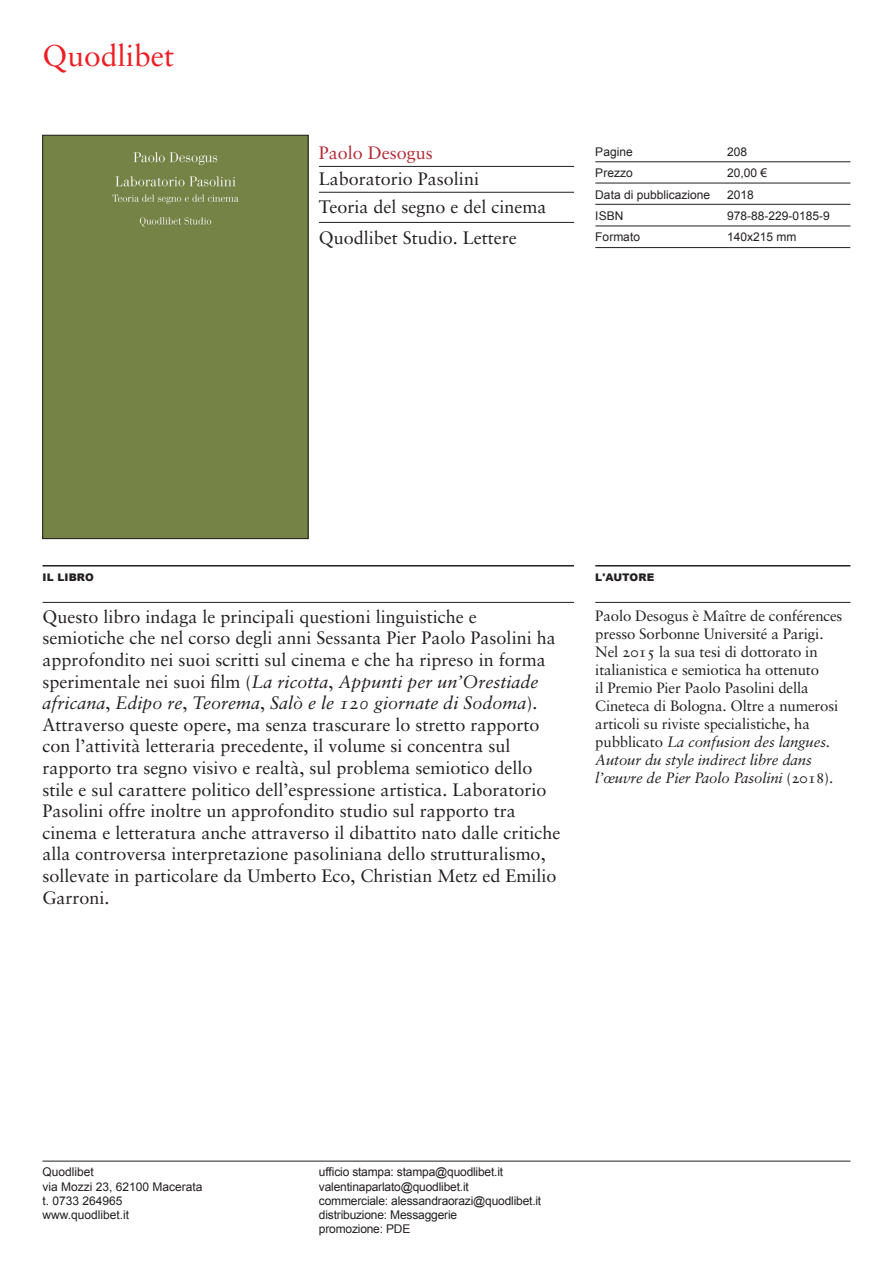
<style>
.page{position:relative;width:893px;height:1263px;background:#fff}
.page>*{position:absolute;margin:0;border:0;box-sizing:border-box;transform-origin:0 0}
.t1{font:30px "Sabon Roman Os F";color:#ee1d23}
.t2{font:18px/21.6px "Sabon Roman Os F";color:#231f20}
.t3{font:18px "Sabon Roman Os F";color:#b32a33}
.t4{font:15px/18px "Sabon Roman Os F";letter-spacing:-.01em;color:#231f20}
.t5{font:12px "Arial";letter-spacing:-.015em;color:#231f20}
.t6{font:900 10.5px "Arial";letter-spacing:.01em;color:#231f20}
.s1{font-family:"Sabon Italic Os F"}
</style>
<div class="page">
<hr style="left:43px;top:1161px;width:807px;height:1px;background:#231f20">
<hr style="left:43px;top:565px;width:531px;height:1px;background:#231f20">
<hr style="left:595px;top:565px;width:255px;height:1px;background:#231f20">
<hr style="left:43px;top:602px;width:531px;height:1px;background:#231f20">
<hr style="left:595px;top:602px;width:255px;height:1px;background:#231f20">
<hr style="left:595px;top:162px;width:255px;height:1px;background:#231f20">
<hr style="left:595px;top:183px;width:255px;height:1px;background:#231f20">
<hr style="left:595px;top:204px;width:255px;height:1px;background:#231f20">
<hr style="left:595px;top:226px;width:255px;height:1px;background:#231f20">
<hr style="left:595px;top:247px;width:255px;height:1px;background:#231f20">
<hr style="left:319px;top:166px;width:255px;height:1px;background:#231f20">
<div style="left:44px;top:137px;width:262px;height:400px;background:#758346"></div>
<div style="left:42px;top:135px;width:266px;height:404px;border:1px solid #231f20"></div>
<hr style="left:319px;top:192px;width:255px;height:1px;background:#231f20">
<hr style="left:319px;top:222px;width:255px;height:1px;background:#231f20">
<p class="t1" style="left:43px;top:38px;width:133px">Quodlibet</p>
<p class="t3" style="left:319px;top:142px;width:116px">Paolo Desogus</p>
<p class="t2" style="left:319px;top:168px;width:162px">Laboratorio Pasolini</p>
<p class="t2" style="left:319px;top:196px;width:229px">Teoria del segno e del cinema</p>
<p class="t2" style="left:319px;top:226px;width:200px">Quodlibet Studio. Lettere</p>
<p class="t5" style="left:595px;top:144px;width:39px">Pagine</p>
<p class="t5" style="left:595px;top:165px;width:39px">Prezzo</p>
<p class="t5" style="left:595px;top:186px;width:116px">Data di pubblicazione</p>
<p class="t5" style="left:595px;top:208px;width:30px">ISBN</p>
<p class="t5" style="left:595px;top:229px;width:46px">Formato</p>
<p class="t5" style="left:727px;top:144px;width:22px">208</p>
<p class="t5" style="left:727px;top:165px;width:42px">20,00 €</p>
<p class="t5" style="left:727px;top:186px;width:28px">2018</p>
<p class="t5" style="left:727px;top:208px;width:104px">978-88-229-0185-9</p>
<p class="t5" style="left:727px;top:229px;width:71px">140x215 mm</p>
<p class="t6" style="left:43px;top:572px;width:53px">IL LIBRO</p>
<p class="t6" style="left:595px;top:572px;width:60px">L'AUTORE</p>
<p class="t2" style="left:43px;top:606px;width:520px">Questo libro indaga le principali questioni linguistiche e semiotiche che nel corso degli anni Sessanta Pier Paolo Pasolini ha approfondito nei suoi scritti sul cinema e che ha ripreso in forma sperimentale nei suoi film (<span class="s1">La ricotta</span>, <span class="s1">Appunti per un’Orestiade africana</span>, <span class="s1">Edipo re</span>, <span class="s1">Teorema</span>, <span class="s1">Salò e le 120 giornate di Sodoma</span>).<br>Attraverso queste opere, ma senza trascurare lo stretto rapporto con l’attività letteraria precedente, il volume si concentra sul rapporto tra segno visivo e realtà, sul problema semiotico dello stile e sul carattere politico dell’espressione artistica. Laboratorio Pasolini offre inoltre un approfondito studio sul rapporto tra cinema e letteratura anche attraverso il dibattito nato dalle critiche alla controversa interpretazione pasoliniana dello strutturalismo, sollevate in particolare da Umberto Eco, Christian Metz ed Emilio Garroni.</p>
<p class="t4" style="left:595px;top:606px;width:249px">Paolo Desogus è Maître de conférences presso Sorbonne Université a Parigi.<br>Nel 2015 la sua tesi di dottorato in italianistica e semiotica ha ottenuto<br>il Premio Pier Paolo Pasolini della Cineteca di Bologna. Oltre a numerosi articoli su riviste specialistiche, ha pubblicato <span class="s1">La confusion des langues.<br>Autour du style indirect libre dans l’œuvre de Pier Paolo Pasolini</span> (2018).</p>
<p class="t5" style="left:43px;top:1164px;width:53px">Quodlibet</p>
<p class="t5" style="left:43px;top:1178px;width:162px">via Mozzi 23, 62100 Macerata</p>
<p class="t5" style="left:43px;top:1193px;width:82px">t. 0733 264965</p>
<p class="t5" style="left:43px;top:1207px;width:88px">www.quodlibet.it</p>
<p class="t5" style="left:319px;top:1164px;width:186px">ufficio stampa: stampa@quodlibet.it</p>
<p class="t5" style="left:319px;top:1178px;width:151px">valentinaparlato@quodlibet.it</p>
<p class="t5" style="left:319px;top:1193px;width:224px">commerciale: alessandraorazi@quodlibet.it</p>
<p class="t5" style="left:319px;top:1207px;width:140px">distribuzione: Messaggerie</p>
<p class="t5" style="left:319px;top:1221px;width:93px">promozione: PDE</p>
</div>
